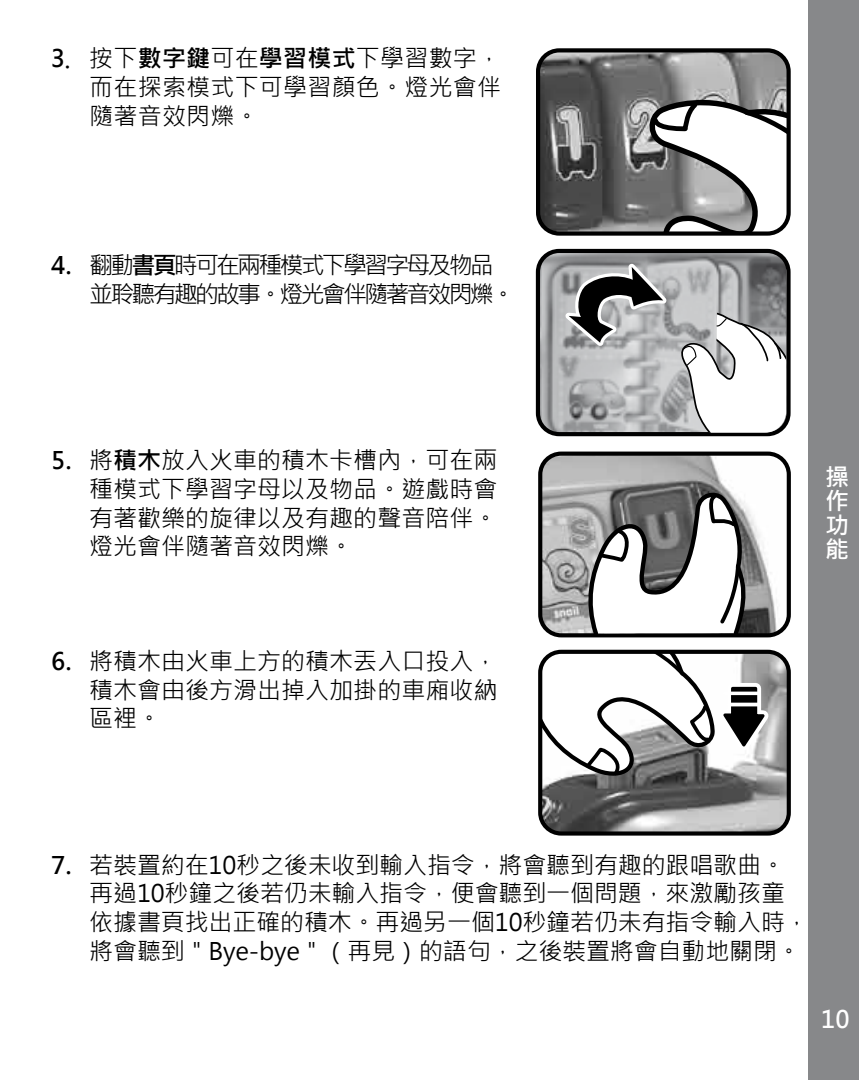
<style>
.page{position:relative;width:859px;height:1080px;background:#fff}
.page>*{position:absolute;margin:0;border:0;box-sizing:border-box;transform-origin:0 0}
.t1{font:24px/28.8px "Microsoft Jheng Hei";letter-spacing:-.005em;color:#000;text-align:justify}
.t2{font:24px/28.8px "Microsoft Jheng Hei";letter-spacing:-.12em;color:#000}
.t3{font:700 24px/24px "Microsoft Jheng Hei";color:#fff;text-align:justify}
.s1{font-weight:700}
.s2{font-family:"Helvetica";font-weight:500}
</style>
<div class="page">
<div style="left:809px;top:0;width:50px;height:1080px;background:#87888a"></div>
<img style="left:541px;top:254px;width:8px;height:177px">
<div style="left:536px;top:249px;width:255px;height:187px;border:4px solid #000;border-radius:21px"></div>
<img style="left:543px;top:655px;width:243px;height:176px">
<div style="left:538px;top:650px;width:253px;height:186px;border:4px solid #000;border-radius:21px"></div>
<svg style="left:540px;top:652px;width:243px;height:128px"></svg>
<img style="left:541px;top:53px;width:245px;height:178px">
<svg style="left:642px;top:88px;width:144px;height:143px"></svg>
<div style="left:536px;top:48px;width:255px;height:188px;border:4px solid #000;border-radius:21px"></div>
<svg style="left:549px;top:248px;width:237px;height:185px"></svg>
<img style="left:543px;top:457px;width:243px;height:175px">
<div style="left:538px;top:452px;width:253px;height:185px;border:4px solid #000;border-radius:21px"></div>
<svg style="left:585px;top:485px;width:167px;height:153px"></svg>
<p class="t1" style="left:89px;top:44px;width:413px;text-indent:-38px"><span class="s1">3</span><span class="s2">.</span> 按下<span class="s1">數字鍵</span>可在<span class="s1">學習模式</span>下學習數字，而在探索模式下可學習顏色。燈光會伴隨著音效閃爍。</p>
<p class="t2" style="left:89px;top:251px;width:427px;text-indent:-38px"><span class="s1">4.</span> 翻動<span class="s1">書頁</span>時可在兩種模式下學習字母及物品並聆聽有趣的故事。燈光會伴隨著音效閃爍。</p>
<p class="t1" style="left:89px;top:446px;width:409px;text-indent:-38px"><span class="s1">5.</span> 將<span class="s1">積木</span>放入火車的積木卡槽內，可在兩種模式下學習字母以及物品。遊戲時會有著歡樂的旋律以及有趣的聲音陪伴。燈光會伴隨著音效閃爍。</p>
<p class="t1" style="left:89px;top:647px;width:409px;text-indent:-38px"><span class="s1">6.</span> 將積木由火車上方的積木丟入口投入，積木會由後方滑出掉入加掛的車廂收納區裡。</p>
<p class="t3" style="left:825px;top:466px;width:24px">操作功能</p>
<p class="t1" style="left:89px;top:850px;width:721px;text-align:left;text-indent:-38px"><span class="s1">7.</span> 若裝置約在10秒之後未收到輸入指令，將會聽到有趣的跟唱歌曲。再過10秒鐘之後若仍未輸入指令，便會聽到一個問題，來激勵孩童依據書頁找出正確的積木。再過另一個10秒鐘若仍未有指令輸入時，將會聽到＂Bye-bye＂（再見）的語句，之後裝置將會自動地關閉。</p>
<p class="t3" style="left:821px;top:1007px;width:30px">10</p>
</div>
